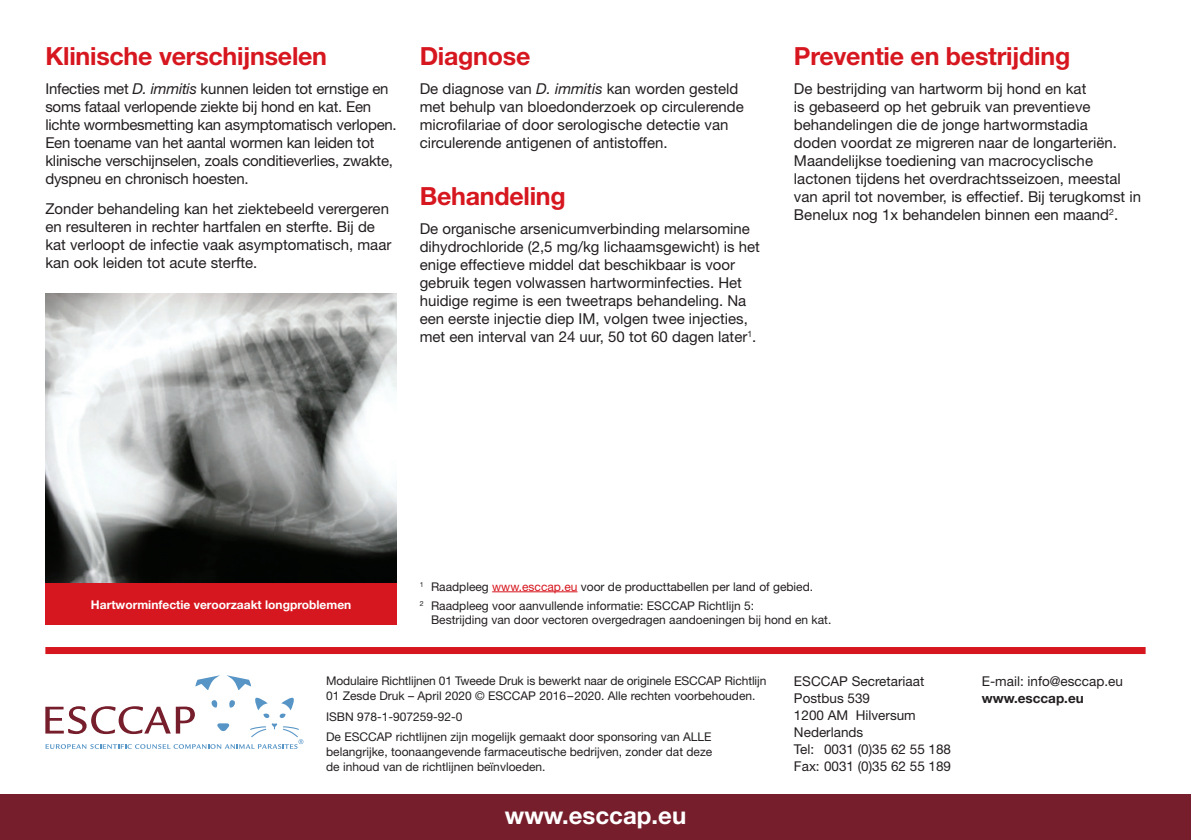
<style>
.page{position:relative;width:1191px;height:840px;background:#fff}
.page>*{position:absolute;margin:0;border:0;box-sizing:border-box;transform-origin:0 0}
.t1{font:700 25px "Helvetica Neue";letter-spacing:-.01em;color:#d7171f}
.t2{font:700 24px "Helvetica Neue";color:#fff}
.t3{font:15px/18px "Helvetica Neue";color:#231f20}
.t4{font:13.6px/17px "Helvetica Neue";color:#231f20}
.t5{font:700 13.6px "Helvetica Neue";color:#231f20}
.t6{font:12px/15px "Helvetica Neue";color:#231f20}
.t7{font:700 12px "Helvetica Neue";color:#fff}
.s1{font-style:italic}
.s2{color:#d7171f}
</style>
<div class="page">
<img style="left:45px;top:293px;width:352px;height:290px">
<div style="left:45px;top:583px;width:352px;height:41px;background:#d7171f"></div>
<hr style="left:492px;top:591px;width:85px;height:1px;background:#d7171f">
<div style="left:0;top:794px;width:1191px;height:45px;background:#761e2b"></div>
<div style="left:45px;top:646px;width:1100px;height:7px;background:#d7171f"></div>
<svg style="left:227px;top:675px;width:24px;height:14px"></svg>
<svg style="left:195px;top:675px;width:25px;height:14px"></svg>
<svg style="left:45px;top:697px;width:258px;height:51px"></svg>
<h1 class="t1" style="left:45px;top:41px;width:283px">Klinische verschijnselen</h1>
<p class="t3" style="left:45px;top:80px;width:353px">Infecties met <span class="s1">D. immitis</span> kunnen leiden tot ernstige en soms fataal verlopende ziekte bij hond en kat. Een lichte wormbesmetting kan asymptomatisch verlopen.<br>Een toename van het aantal wormen kan leiden tot klinische verschijnselen, zoals conditieverlies, zwakte, dyspneu en chronisch hoesten.</p>
<p class="t3" style="left:45px;top:199px;width:347px">Zonder behandeling kan het ziektebeeld verergeren en resulteren in rechter hartfalen en sterfte. Bij de kat verloopt de infectie vaak asymptomatisch, maar kan ook leiden tot acute sterfte.</p>
<h1 class="t1" style="left:420px;top:41px;width:112px">Diagnose</h1>
<p class="t3" style="left:420px;top:80px;width:325px">De diagnose van <span class="s1">D. immitis</span> kan worden gesteld met behulp van bloedonderzoek op circulerende microfilariae of door serologische detectie van circulerende antigenen of antistoffen.</p>
<h1 class="t1" style="left:420px;top:180px;width:148px">Behandeling</h1>
<p class="t3" style="left:420px;top:219px;width:342px">De organische arsenicumverbinding melarsomine dihydrochloride (2,5 mg/kg lichaamsgewicht) is het enige effectieve middel dat beschikbaar is voor gebruik tegen volwassen hartworminfecties. Het huidige regime is een tweetraps behandeling. Na een eerste injectie diep IM, volgen twee injecties, met een interval van 24 uur, 50 tot 60 dagen later<sup>1</sup>.</p>
<h1 class="t1" style="left:794px;top:41px;width:278px">Preventie en bestrijding</h1>
<p class="t3" style="left:794px;top:80px;width:349px">De bestrijding van hartworm bij hond en kat<br>is gebaseerd op het gebruik van preventieve behandelingen die de jonge hartwormstadia<br>doden voordat ze migreren naar de longarteriën.<br>Maandelijkse toediening van macrocyclische lactonen tijdens het overdrachtsseizoen, meestal van april tot november, is effectief. Bij terugkomst in Benelux nog 1x behandelen binnen een maand<sup>2</sup>.</p>
<p class="t7" style="left:91px;top:597px;width:262px">Hartworminfectie veroorzaakt longproblemen</p>
<p class="t6" style="left:420px;top:576px;width:395px;line-height:19.6px"><sup>1</sup> Raadpleeg <span class="s2">www.esccap.eu</span> voor de producttabellen per land of gebied.<br><sup>2</sup> Raadpleeg voor aanvullende informatie: ESCCAP Richtlijn 5:</p>
<p class="t6" style="left:431px;top:612px;width:402px">Bestrijding van door vectoren overgedragen aandoeningen bij hond en kat.</p>
<p class="t6" style="left:326px;top:672px;width:442px">Modulaire Richtlijnen 01 Tweede Druk is bewerkt naar de originele ESCCAP Richtlijn<br>01 Zesde Druk – April 2020 © ESCCAP 2016–2020. Alle rechten voorbehouden.</p>
<p class="t6" style="left:326px;top:705px;width:387px;line-height:20.6px">ISBN 978-1-907259-92-0<br>De ESCCAP richtlijnen zijn mogelijk gemaakt door sponsoring van ALLE</p>
<p class="t6" style="left:326px;top:743px;width:388px">belangrijke, toonaangevende farmaceutische bedrijven, zonder dat deze de inhoud van de richtlijnen beïnvloeden.</p>
<h2 class="t2" style="left:505px;top:799px;width:183px">www.esccap.eu</h2>
<p class="t4" style="left:794px;top:672px;width:159px">ESCCAP Secretariaat<br>Postbus 539<br>1200 AM Hilversum<br>Nederlands<br>Tel: 0031 (0)35 62 55 188<br>Fax: 0031 (0)35 62 55 189</p>
<p class="t4" style="left:981px;top:672px;width:143px">E-mail: info@esccap.eu</p>
<p class="t5" style="left:981px;top:689px;width:103px">www.esccap.eu</p>
</div>
